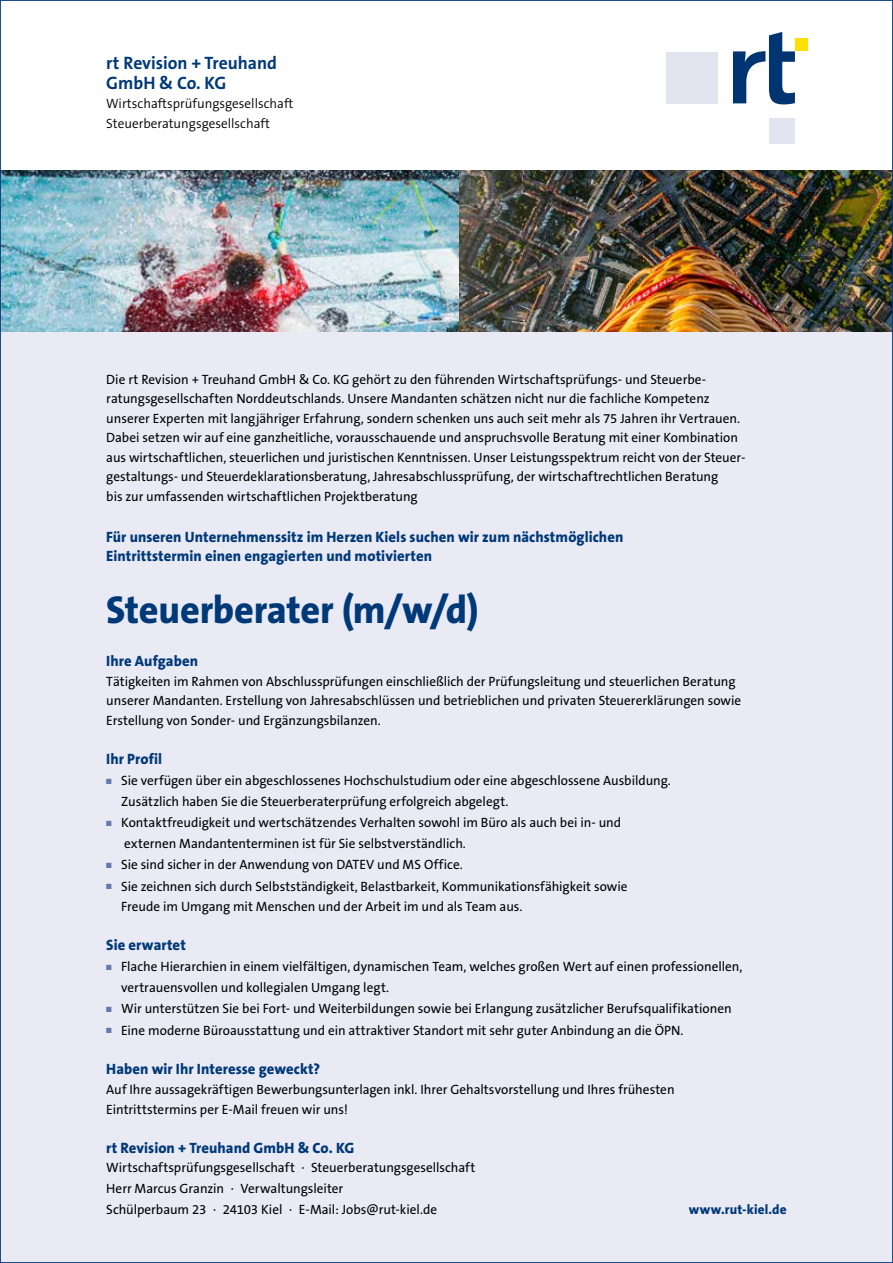
<style>
.page{position:relative;width:893px;height:1263px;background:#fff}
.page>*{position:absolute;margin:0;border:0;box-sizing:border-box;transform-origin:0 0}
.t1{font:800 39px "The Sans B8";letter-spacing:-.01em;color:#003978}
.t2{font:700 18px/19.5px "The Sans B7";color:#003978}
.t3{font:800 15px/19.5px "The Sans B8";letter-spacing:.005em;color:#003978}
.t4{font:13.5px/19.5px "The Sans B5 Plain";color:#000}
.t5{font:300 13.5px/19.5px "The Sans B4";color:#000}
.t6{font:800 13.5px "The Sans B8";letter-spacing:.01em;color:#003978}
.s1{color:#6578aa}
</style>
<div class="page">
<div style="left:0;top:170px;width:893px;height:1093px;background:#e9eaf4"></div>
<div style="left:666px;top:52px;width:52px;height:51px;background:#e2e4f0"></div>
<div style="left:769px;top:118px;width:26px;height:26px;background:#e2e4f0"></div>
<div style="left:795px;top:38px;width:13px;height:13px;background:#ffdf00"></div>
<svg style="left:733px;top:32px;width:62px;height:72px"></svg>
<img style="left:2px;top:170px;width:889px;height:162px">
<h2 class="t2" style="left:106px;top:54px;width:172px">rt Revision + Treuhand<br>GmbH &amp; Co. KG</h2>
<p class="t5" style="left:106px;top:94px;width:189px">Wirtschaftsprüfungsgesellschaft<br>Steuerberatungsgesellschaft</p>
<p class="t4" style="left:106px;top:370px;width:641px">Die rt Revision + Treuhand GmbH &amp; Co. KG gehört zu den führenden Wirtschaftsprüfungs- und Steuerbe&shy;ratungsgesellschaften Norddeutschlands. Unsere Mandanten schätzen nicht nur die fachliche Kompetenz unserer Experten mit langjähriger Erfahrung, sondern schenken uns auch seit mehr als 75 Jahren ihr Vertrauen.<br>Dabei setzen wir auf eine ganzheitliche, vorausschauende und anspruchsvolle Beratung mit einer Kombination aus wirtschaftlichen, steuerlichen und juristischen Kenntnissen. Unser Leistungsspektrum reicht von der Steuer&shy;gestaltungs- und Steuerdeklarationsberatung, Jahresabschlussprüfung, der wirtschaftrechtlichen Beratung<br>bis zur umfassenden wirtschaftlichen Projektberatung</p>
<p class="t3" style="left:106px;top:527px;width:519px">Für unseren Unternehmenssitz im Herzen Kiels suchen wir zum nächstmöglichen<br>Eintrittstermin einen engagierten und motivierten</p>
<h1 class="t1" style="left:106px;top:589px;width:374px">Steuerberater (m/w/d)</h1>
<p class="t3" style="left:106px;top:652px;width:93px">Ihre Aufgaben</p>
<p class="t4" style="left:106px;top:672px;width:636px">Tätigkeiten im Rahmen von Abschlussprüfungen einschließlich der Prüfungsleitung und steuerlichen Beratung unserer Mandanten. Erstellung von Jahresabschlüssen und betrieblichen und privaten Steuererklärungen sowie<br>Erstellung von Sonder- und Ergänzungsbilanzen.</p>
<p class="t3" style="left:106px;top:749px;width:57px">Ihr Profil</p>
<p class="t4" style="left:121px;top:771px;width:551px;line-height:20.2px;text-indent:-15px"><span class="s1">■</span> Sie verfügen über ein abgeschlossenes Hochschulstudium oder eine abgeschlossene Ausbildung.<br>Zusätzlich haben Sie die Steuerberaterprüfung erfolgreich abgelegt.</p>
<p class="t4" style="left:124px;top:813px;width:499px;line-height:20.2px;text-indent:-18px"><span class="s1">■</span> Kontaktfreudigkeit und wertschätzendes Verhalten sowohl im Büro als auch bei in- und externen Mandantenterminen ist für Sie selbstverständlich.</p>
<p class="t4" style="left:106px;top:855px;width:358px"><span class="s1">■</span> Sie sind sicher in der Anwendung von DATEV und MS Office.</p>
<p class="t4" style="left:121px;top:876px;width:508px;line-height:20.2px;text-indent:-15px"><span class="s1">■</span> Sie zeichnen sich durch Selbstständigkeit, Belastbarkeit, Kommunikationsfähigkeit sowie<br>Freude im Umgang mit Menschen und der Arbeit im und als Team aus.</p>
<p class="t3" style="left:106px;top:935px;width:81px">Sie erwartet</p>
<p class="t4" style="left:121px;top:957px;width:623px;line-height:20.2px;text-indent:-15px"><span class="s1">■</span> Flache Hierarchien in einem vielfältigen, dynamischen Team, welches großen Wert auf einen professionellen, vertrauensvollen und kollegialen Umgang legt.</p>
<p class="t4" style="left:106px;top:999px;width:627px"><span class="s1">■</span> Wir unterstützen Sie bei Fort- und Weiterbildungen sowie bei Erlangung zusätzlicher Berufsqualifikationen</p>
<p class="t4" style="left:106px;top:1021px;width:579px"><span class="s1">■</span> Eine moderne Büroausstattung und ein attraktiver Standort mit sehr guter Anbindung an die ÖPN.</p>
<p class="t3" style="left:106px;top:1059px;width:215px">Haben wir Ihr Interesse geweckt?</p>
<p class="t4" style="left:106px;top:1081px;width:570px">Auf Ihre aussagekräftigen Bewerbungsunterlagen inkl. Ihrer Gehaltsvorstellung und Ihres frühesten<br>Eintrittstermins per E-Mail freuen wir uns!</p>
<p class="t3" style="left:106px;top:1138px;width:249px">rt Revision + Treuhand GmbH &amp; Co. KG</p>
<p class="t4" style="left:106px;top:1158px;width:371px;line-height:20.9px">Wirtschaftsprüfungsgesellschaft · Steuerberatungsgesellschaft<br>Herr Marcus Granzin · Verwaltungsleiter<br>Schülperbaum 23 · 24103 Kiel · E-Mail: Jobs@rut-kiel.de</p>
<p class="t6" style="left:689px;top:1202px;width:99px">www.rut-kiel.de</p>
</div>
